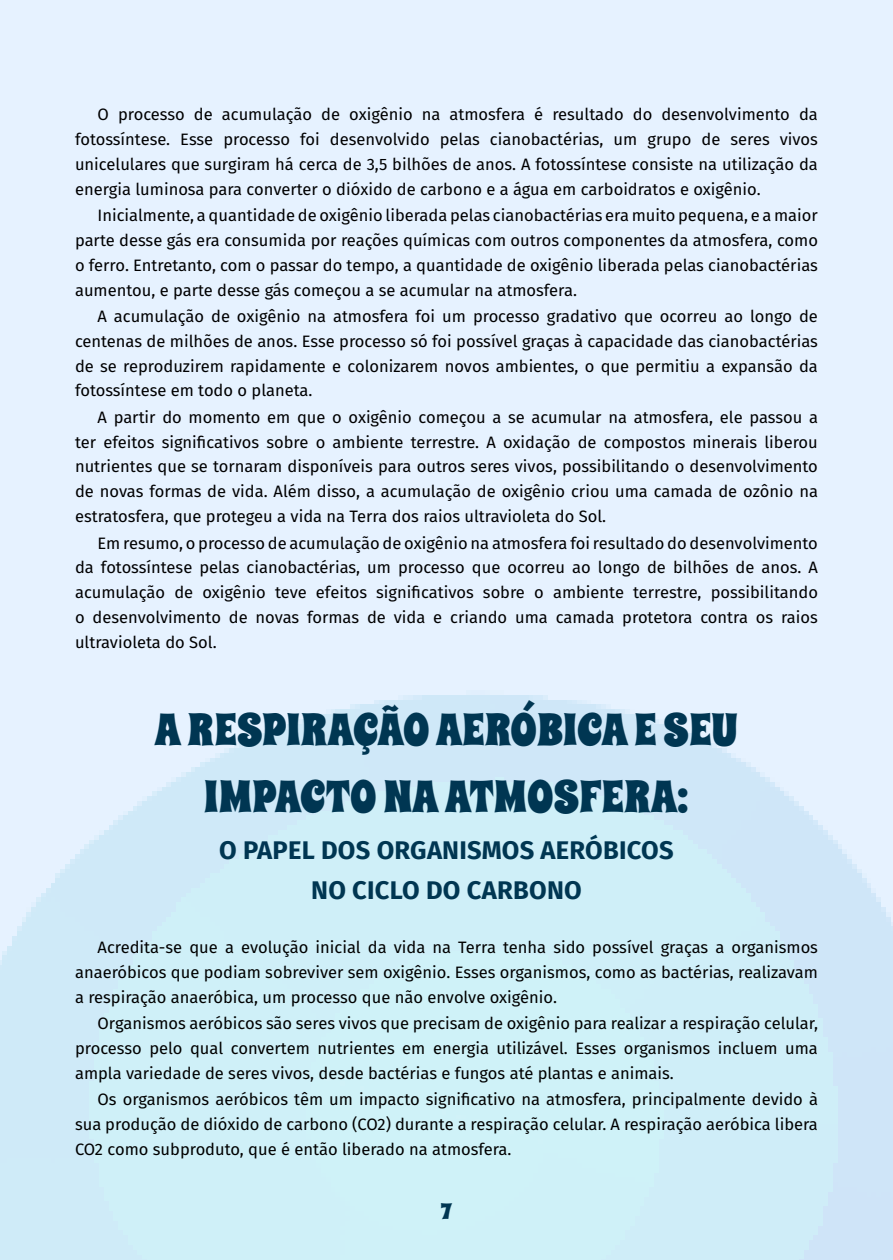
<style>
.page{position:relative;width:893px;height:1260px;background:#fff}
.page>*{position:absolute;margin:0;border:0;box-sizing:border-box;transform-origin:0 0}
.t1{font:45px/67.5px "Spicy Rice";color:#003652;text-align:center}
.t2{font:700 25.5px/40px "Fira Sans";letter-spacing:.01em;color:#003652;text-align:center}
.t3{font:22.5px "Spicy Rice";color:#003652}
.t4{font:16.5px/24.8px "Fira Sans";color:#000;text-align:justify}
</style>
<div class="page">
<div style="left:0;top:0;width:892px;height:1260px;background:linear-gradient(to bottom,#edf3ff,#cdedf7)"></div>
<p class="t4" style="left:75px;top:102px;width:744px;text-indent:23px">O processo de acumulação de oxigênio na atmosfera é resultado do desenvolvimento da fotossíntese. Esse processo foi desenvolvido pelas cianobactérias, um grupo de seres vivos unicelulares que surgiram há cerca de 3,5 bilhões de anos. A fotossíntese consiste na utilização da energia luminosa para converter o dióxido de carbono e a água em carboidratos e oxigênio.</p>
<p class="t4" style="left:75px;top:203px;width:744px;text-indent:23px">Inicialmente, a quantidade de oxigênio liberada pelas cianobactérias era muito pequena, e a maior parte desse gás era consumida por reações químicas com outros componentes da atmosfera, como o ferro. Entretanto, com o passar do tempo, a quantidade de oxigênio liberada pelas cianobactérias aumentou, e parte desse gás começou a se acumular na atmosfera.</p>
<p class="t4" style="left:75px;top:304px;width:744px;text-indent:23px">A acumulação de oxigênio na atmosfera foi um processo gradativo que ocorreu ao longo de centenas de milhões de anos. Esse processo só foi possível graças à capacidade das cianobactérias de se reproduzirem rapidamente e colonizarem novos ambientes, o que permitiu a expansão da fotossíntese em todo o planeta.</p>
<p class="t4" style="left:75px;top:404px;width:744px;text-indent:23px">A partir do momento em que o oxigênio começou a se acumular na atmosfera, ele passou a ter efeitos significativos sobre o ambiente terrestre. A oxidação de compostos minerais liberou nutrientes que se tornaram disponíveis para outros seres vivos, possibilitando o desenvolvimento de novas formas de vida. Além disso, a acumulação de oxigênio criou uma camada de ozônio na estratosfera, que protegeu a vida na Terra dos raios ultravioleta do Sol.</p>
<p class="t4" style="left:75px;top:530px;width:744px;text-indent:23px">Em resumo, o processo de acumulação de oxigênio na atmosfera foi resultado do desenvolvimento da fotossíntese pelas cianobactérias, um processo que ocorreu ao longo de bilhões de anos. A acumulação de oxigênio teve efeitos significativos sobre o ambiente terrestre, possibilitando o desenvolvimento de novas formas de vida e criando uma camada protetora contra os raios ultravioleta do Sol.</p>
<h1 class="t1" style="left:155px;top:696px;width:584px">A RESPIRAÇÃO AERÓBICA E SEU<br>IMPACTO NA ATMOSFERA:</h1>
<h2 class="t2" style="left:219px;top:828px;width:456px">O PAPEL DOS ORGANISMOS AERÓBICOS<br>NO CICLO DO CARBONO</h2>
<p class="t4" style="left:75px;top:935px;width:744px;text-indent:23px">Acredita-se que a evolução inicial da vida na Terra tenha sido possível graças a organismos anaeróbicos que podiam sobreviver sem oxigênio. Esses organismos, como as bactérias, realizavam a respiração anaeróbica, um processo que não envolve oxigênio.</p>
<p class="t4" style="left:75px;top:1011px;width:744px;text-indent:23px">Organismos aeróbicos são seres vivos que precisam de oxigênio para realizar a respiração celular, processo pelo qual convertem nutrientes em energia utilizável. Esses organismos incluem uma ampla variedade de seres vivos, desde bactérias e fungos até plantas e animais.</p>
<p class="t4" style="left:75px;top:1087px;width:744px;text-indent:23px">Os organismos aeróbicos têm um impacto significativo na atmosfera, principalmente devido à sua produção de dióxido de carbono (CO2) durante a respiração celular. A respiração aeróbica libera CO2 como subproduto, que é então liberado na atmosfera.</p>
<h3 class="t3" style="left:441px;top:1196px;width:13px">7</h3>
</div>
